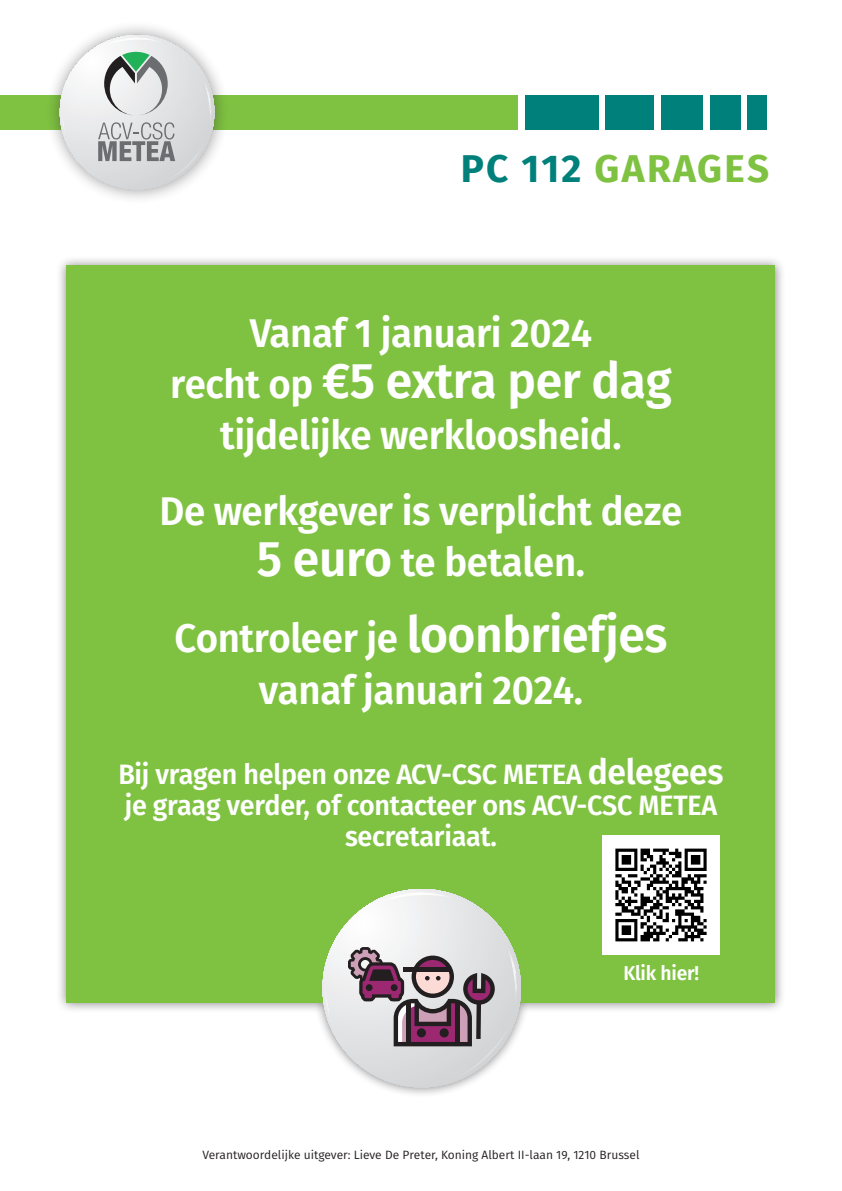
<style>
.page{position:relative;width:842px;height:1191px;background:#fff}
.page>*{position:absolute;margin:0;border:0;box-sizing:border-box;transform-origin:0 0}
.t1{font:600 50px "Fira Sans";letter-spacing:-.01em;color:#fff;scale:.96 1}
.t2{font:600 40px "Fira Sans";letter-spacing:-.01em;color:#fff;scale:.96 1}
.t3{font:700 38.7px "Fira Sans";letter-spacing:.06em;color:#7fc241}
.t4{font:600 28px/31px "Fira Sans";letter-spacing:-.01em;color:#fff;text-align:center;scale:.96 1}
.t5{font:600 20px "Fira Sans";letter-spacing:-.01em;color:#fff;scale:.96 1}
.t6{font:12px "Fira Sans";color:#231f20}
.s1{color:#00807a}
.s2{font-size:40px}
.s3{font-size:50px}
.s4{font-size:35px}
</style>
<div class="page">
<div style="left:0;top:95px;width:517px;height:34px;background:#7fc241"></div>
<div style="left:525px;top:95px;width:73px;height:34px;background:#00807a"></div>
<div style="left:605px;top:95px;width:49px;height:34px;background:#00807a"></div>
<div style="left:661px;top:95px;width:42px;height:34px;background:#00807a"></div>
<div style="left:710px;top:95px;width:30px;height:34px;background:#00807a"></div>
<div style="left:747px;top:95px;width:20px;height:34px;background:#00807a"></div>
<div style="left:45px;top:20px;width:184px;height:185px;background:#231f20;opacity:.45"></div>
<svg style="left:60px;top:35px;width:154px;height:154px"></svg>
<div style="left:56px;top:255px;width:730px;height:843px;background:#231f20;opacity:.55"></div>
<div style="left:67px;top:266px;width:708px;height:737px;background:#7fc241"></div>
<svg style="left:322px;top:889px;width:199px;height:198px"></svg>
<img style="left:603px;top:836px;width:117px;height:118px">
<p class="t3" style="left:461px;top:136px;width:310px"><span class="s1">PC 112</span> GARAGES</p>
<p class="t2" style="left:250px;top:300px;width:358px">Vanaf 1 januari 2024</p>
<p class="t1" style="left:170px;top:340px;width:524px"><span class="s2">recht op</span> €5 extra per dag</p>
<p class="t2" style="left:220px;top:402px;width:420px">tijdelijke werkloosheid.</p>
<p class="t2" style="left:160px;top:478px;width:546px">De werkgever is verplicht deze</p>
<p class="t2" style="left:257px;top:529px;width:343px"><span class="s3">5 euro</span> te betalen.</p>
<p class="t2" style="left:175px;top:605px;width:515px">Controleer je <span class="s3">loonbriefjes</span></p>
<p class="t2" style="left:259px;top:656px;width:339px">vanaf januari 2024.</p>
<p class="t4" style="left:118px;top:756px;width:632px">Bij vragen helpen onze ACV-CSC METEA <span class="s4">delegees </span>je graag verder, of contacteer ons ACV-CSC METEA secretariaat.</p>
<p class="t5" style="left:623px;top:956px;width:80px">Klik hier!</p>
<p class="t6" style="left:202px;top:1146px;width:439px">Verantwoordelijke uitgever: Lieve De Preter, Koning Albert II-laan 19, 1210 Brussel</p>
</div>
